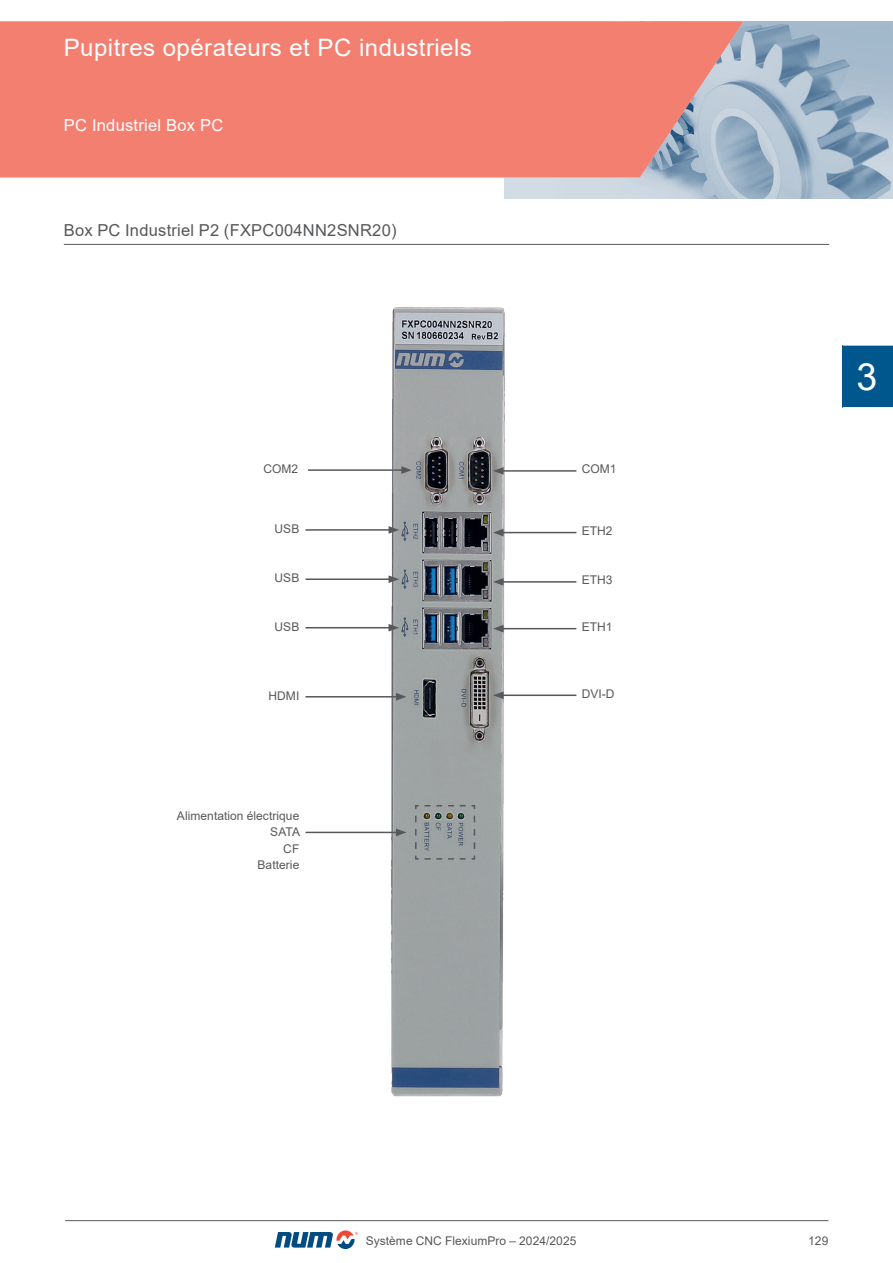
<style>
.page{position:relative;width:893px;height:1263px;background:#fff}
.page>*{position:absolute;margin:0;border:0;box-sizing:border-box;transform-origin:0 0}
.t1{font:37.5px "Arial";color:#fff}
.t2{font:24px "Arial";letter-spacing:.02em;color:#fff}
.t3{font:16.5px "Arial";letter-spacing:.015em;color:#57585a}
.t4{font:16.5px "Arial";letter-spacing:.015em;color:#fff}
.t5{font:12px/16.5px "Arial";letter-spacing:.005em;color:#57585a;text-align:right}
</style>
<div class="page">
<img style="left:504px;top:21px;width:389px;height:178px">
<div style="left:843px;top:345px;width:50px;height:63px;background:#00578d"></div>
<hr style="left:843px;top:344px;width:50px;height:2px;background:#fff">
<hr style="left:843px;top:407px;width:50px;height:2px;background:#fff">
<svg style="left:0;top:21px;width:744px;height:157px;background:#ed8377"></svg>
<hr style="left:65px;top:1220px;width:763px;height:1px;background:#57585a">
<svg style="left:275px;top:1230px;width:83px;height:19px"></svg>
<img style="left:364px;top:307px;width:168px;height:790px">
<hr style="left:64px;top:244px;width:765px;height:1px;background:#57585a">
<hr style="left:308px;top:469px;width:96px;height:2px;background:#57585a">
<svg style="left:401px;top:466px;width:11px;height:8px"></svg>
<hr style="left:306px;top:529px;width:85px;height:2px;background:#57585a">
<svg style="left:389px;top:526px;width:10px;height:8px"></svg>
<hr style="left:306px;top:578px;width:85px;height:2px;background:#57585a">
<svg style="left:389px;top:575px;width:10px;height:8px"></svg>
<hr style="left:306px;top:627px;width:85px;height:1px;background:#57585a">
<svg style="left:389px;top:624px;width:10px;height:7px"></svg>
<hr style="left:306px;top:696px;width:92px;height:1px;background:#57585a">
<svg style="left:396px;top:693px;width:10px;height:8px"></svg>
<hr style="left:306px;top:832px;width:92px;height:1px;background:#57585a">
<svg style="left:396px;top:828px;width:10px;height:8px"></svg>
<hr style="left:501px;top:470px;width:75px;height:2px;background:#57585a">
<svg style="left:493px;top:467px;width:11px;height:8px"></svg>
<hr style="left:501px;top:532px;width:75px;height:1px;background:#57585a">
<svg style="left:493px;top:529px;width:11px;height:7px"></svg>
<hr style="left:501px;top:581px;width:75px;height:2px;background:#57585a">
<svg style="left:493px;top:578px;width:11px;height:8px"></svg>
<hr style="left:501px;top:628px;width:75px;height:1px;background:#57585a">
<svg style="left:493px;top:625px;width:11px;height:7px"></svg>
<hr style="left:501px;top:694px;width:75px;height:2px;background:#57585a">
<svg style="left:493px;top:691px;width:11px;height:8px"></svg>
<svg style="left:414px;top:804px;width:62px;height:56px;background:#929898"></svg>
<h2 class="t2" style="left:64px;top:31px;width:410px">Pupitres opérateurs et PC industriels</h2>
<h3 class="t4" style="left:64px;top:114px;width:161px">PC Industriel Box PC</h3>
<h3 class="t3" style="left:64px;top:219px;width:334px">Box PC Industriel P2 (FXPC004NN2SNR20)</h3>
<p class="t5" style="left:263px;top:460px;width:36px">COM2</p>
<p class="t5" style="left:275px;top:520px;width:26px">USB</p>
<p class="t5" style="left:275px;top:570px;width:26px">USB</p>
<p class="t5" style="left:275px;top:618px;width:26px">USB</p>
<p class="t5" style="left:269px;top:687px;width:32px">HDMI</p>
<p class="t5" style="left:177px;top:807px;width:125px">Alimentation électrique<br>SATA<br>CF<br>Batterie</p>
<p class="t5" style="left:582px;top:461px;width:36px">COM1</p>
<p class="t5" style="left:582px;top:522px;width:32px">ETH2</p>
<p class="t5" style="left:582px;top:572px;width:32px">ETH3</p>
<p class="t5" style="left:582px;top:618px;width:32px">ETH1</p>
<p class="t5" style="left:582px;top:685px;width:34px">DVI-D</p>
<h1 class="t1" style="left:856px;top:351px;width:22px">3</h1>
<p class="t5" style="left:366px;top:1232px;width:212px">Système CNC FlexiumPro – 2024/2025</p>
<p class="t5" style="left:808px;top:1232px;width:22px">129</p>
</div>
